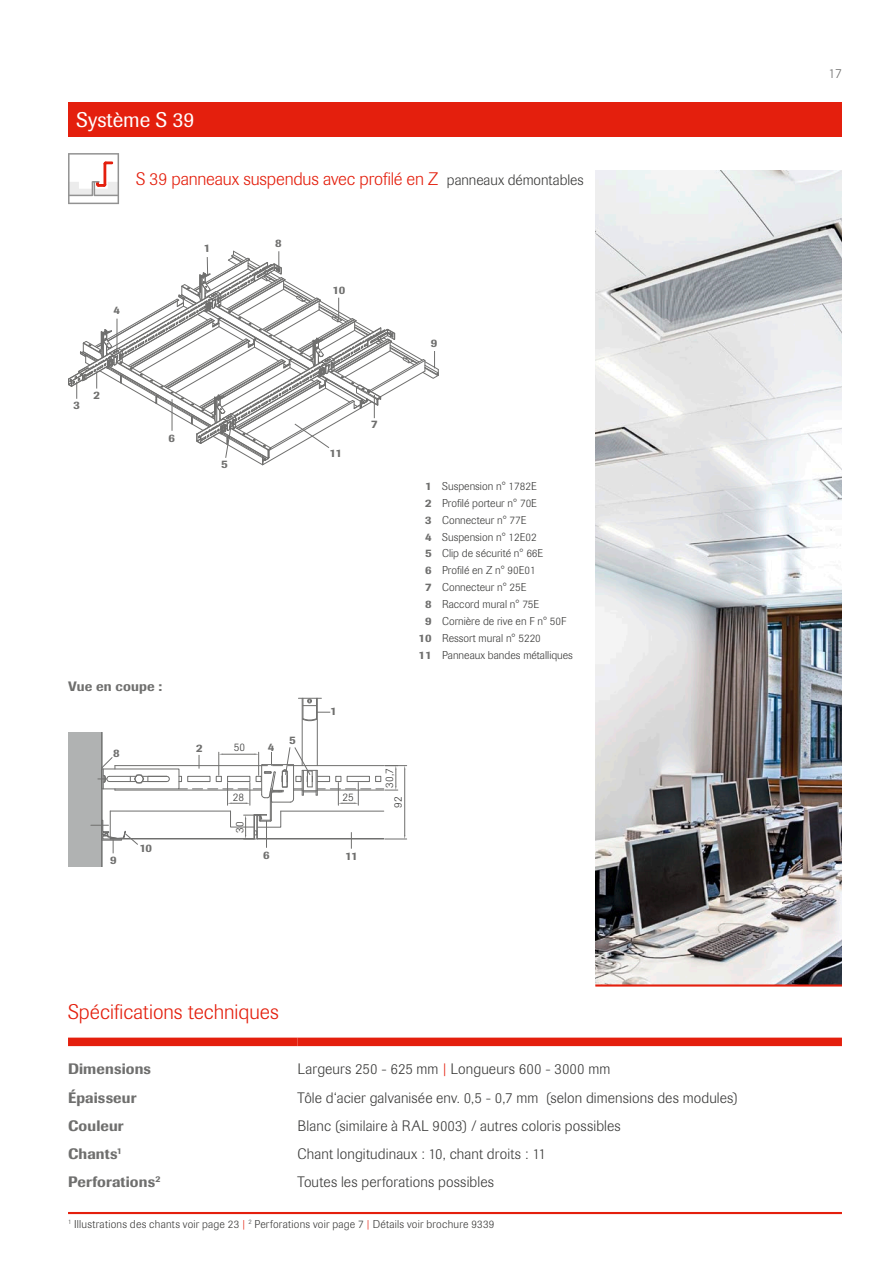
<style>
.page{position:relative;width:893px;height:1263px;background:#fff}
.page>*{position:absolute;margin:0;border:0;box-sizing:border-box;transform-origin:0 0}
.t1{font:300 21px "Imago Pro";color:#e41f0d}
.t2{font:21px "Imago Pro";color:#fff}
.t3{font:300 18px "Imago Pro";letter-spacing:-.01em;color:#e41f0d}
.t4{font:300 15px "Imago Pro";letter-spacing:.01em;color:#3b3b3a}
.t5{font:500 15px "Imago Pro";letter-spacing:.01em;color:#6f6f6e}
.t6{font:500 13.5px "Imago Pro";letter-spacing:.01em;color:#6f6f6e}
.t7{font:300 13.5px "Imago Pro";color:#6f6f6e}
.t8{font:300 11.25px "Imago Pro";color:#3b3b3a}
.t9{font:300 11.25px "Imago Pro";letter-spacing:.02em;color:#3b3b3a}
.t10{font:500 11.25px "Imago Pro";letter-spacing:-.05em;color:#6f6f6e}
.s1{font-size:15px;color:#3b3b3a}
.s2{font-weight:500;color:#6f6f6e}
.s3{color:#e41f0d}
</style>
<div class="page">
<hr style="left:68px;top:1212px;width:774px;height:2px;background:#e41f0d">
<div style="left:68px;top:102px;width:774px;height:34px;background:#e41f0d"></div>
<div style="left:68px;top:1037px;width:230px;height:9px;background:#e41f0d"></div>
<div style="left:298px;top:1037px;width:544px;height:9px;background:#e41f0d"></div>
<svg style="left:68px;top:153px;width:51px;height:51px"></svg>
<img style="left:595px;top:170px;width:247px;height:814px">
<hr style="left:595px;top:984px;width:247px;height:2px;background:#e41f0d">
<div style="left:68px;top:732px;width:34px;height:135px;background:#b0b2b2"></div>
<hr style="left:101px;top:732px;width:1px;height:135px;background:#6f6f6e">
<hr style="left:115px;top:790px;width:147px;height:1px;background:#6f6f6e">
<hr style="left:115px;top:765px;width:147px;height:1px;background:#6f6f6e">
<hr style="left:110px;top:839px;width:144px;height:1px;background:#6f6f6e">
<hr style="left:110px;top:811px;width:121px;height:1px;background:#6f6f6e">
<hr style="left:110px;top:838px;width:144px;height:1px;background:#6f6f6e">
<hr style="left:302px;top:698px;width:1px;height:68px;background:#6f6f6e">
<hr style="left:317px;top:698px;width:1px;height:68px;background:#6f6f6e">
<svg style="left:298px;top:698px;width:32px;height:24px"></svg>
<div style="left:101px;top:769px;width:78px;height:20px;border:1px solid #6f6f6e"></div>
<svg style="left:179px;top:747px;width:228px;height:102px"></svg>
<svg style="left:98px;top:756px;width:72px;height:34px"></svg>
<svg style="left:91px;top:811px;width:48px;height:42px"></svg>
<svg style="left:68px;top:250px;width:371px;height:216px"></svg>
<h1 class="t2" style="left:77px;top:106px;width:119px">Système S 39</h1>
<h2 class="t3" style="left:136px;top:167px;width:449px">S 39 panneaux suspendus avec profilé en Z <span class="s1">panneaux démontables</span></h2>
<p class="t10" style="left:113px;top:303px;width:8px">4</p>
<p class="t10" style="left:73px;top:397px;width:8px">3</p>
<p class="t10" style="left:94px;top:388px;width:8px">2</p>
<p class="t10" style="left:275px;top:236px;width:8px">8</p>
<p class="t10" style="left:168px;top:431px;width:8px">6</p>
<p class="t10" style="left:221px;top:457px;width:8px">5</p>
<p class="t6" style="left:68px;top:677px;width:96px">Vue en coupe :</p>
<p class="t10" style="left:113px;top:745px;width:8px">8</p>
<p class="t10" style="left:110px;top:853px;width:8px">9</p>
<p class="t10" style="left:139px;top:841px;width:14px">10</p>
<p class="t10" style="left:196px;top:741px;width:8px">2</p>
<p class="t8" style="left:234px;top:740px;width:13px">50</p>
<p class="t8" style="left:233px;top:789px;width:13px">28</p>
<p class="t8" style="left:232px;top:833px;width:13px;rotate:-90deg">30</p>
<p class="t10" style="left:268px;top:740px;width:8px">4</p>
<p class="t10" style="left:289px;top:733px;width:8px">5</p>
<p class="t10" style="left:263px;top:848px;width:8px">6</p>
<p class="t10" style="left:332px;top:282px;width:14px">10</p>
<p class="t10" style="left:431px;top:336px;width:8px">9</p>
<p class="t10" style="left:330px;top:446px;width:14px">11</p>
<p class="t10" style="left:371px;top:417px;width:8px">7</p>
<p class="t10" style="left:330px;top:704px;width:8px">1</p>
<p class="t8" style="left:425px;top:478px;width:113px"><span class="s2">1</span> Suspension n° 1782E</p>
<p class="t8" style="left:425px;top:495px;width:113px"><span class="s2">2</span> Profilé porteur n° 70E</p>
<p class="t8" style="left:425px;top:512px;width:103px"><span class="s2">3</span> Connecteur n° 77E</p>
<p class="t8" style="left:425px;top:529px;width:113px"><span class="s2">4</span> Suspension n° 12E02</p>
<p class="t8" style="left:425px;top:546px;width:120px"><span class="s2">5</span> Clip de sécurité n° 66E</p>
<p class="t8" style="left:425px;top:563px;width:112px"><span class="s2">6</span> Profilé en Z n° 90E01</p>
<p class="t8" style="left:425px;top:580px;width:103px"><span class="s2">7</span> Connecteur n° 25E</p>
<p class="t8" style="left:425px;top:597px;width:116px"><span class="s2">8</span> Raccord mural n° 75E</p>
<p class="t8" style="left:425px;top:614px;width:143px"><span class="s2">9</span> Cornière de rive en F n° 50F</p>
<p class="t8" style="left:418px;top:631px;width:124px"><span class="s2">10</span> Ressort mural n° 5220</p>
<p class="t8" style="left:418px;top:648px;width:156px"><span class="s2">11</span> Panneaux bandes métalliques</p>
<p class="t8" style="left:342px;top:789px;width:13px">25</p>
<p class="t10" style="left:345px;top:849px;width:14px">11</p>
<p class="t8" style="left:382px;top:788px;width:21px;rotate:-90deg">30,7</p>
<p class="t8" style="left:390px;top:808px;width:13px;rotate:-90deg">92</p>
<h1 class="t1" style="left:68px;top:998px;width:212px">Spécifications techniques</h1>
<h3 class="t5" style="left:68px;top:1059px;width:85px">Dimensions</h3>
<h3 class="t4" style="left:298px;top:1059px;width:314px">Largeurs 250 - 625 mm <span class="s3">|</span> Longueurs 600 - 3000 mm</h3>
<h3 class="t5" style="left:68px;top:1088px;width:70px">Épaisseur</h3>
<h3 class="t4" style="left:298px;top:1088px;width:442px">Tôle d‘acier galvanisée env. 0,5 - 0,7 mm (selon dimensions des modules)</h3>
<h3 class="t5" style="left:68px;top:1116px;width:57px">Couleur</h3>
<h3 class="t4" style="left:298px;top:1116px;width:325px">Blanc (similaire à RAL 9003) / autres coloris possibles</h3>
<h3 class="t5" style="left:68px;top:1144px;width:56px">Chants<sup>1</sup></h3>
<h3 class="t4" style="left:298px;top:1144px;width:250px">Chant longitudinaux : 10, chant droits : 11</h3>
<h3 class="t5" style="left:68px;top:1172px;width:94px">Perforations<sup>2</sup></h3>
<h3 class="t4" style="left:298px;top:1172px;width:198px">Toutes les perforations possibles</h3>
<p class="t9" style="left:68px;top:1216px;width:428px"><sup>1</sup> Illustrations des chants voir page 23 <span class="s3">|</span> <sup>2</sup> Perforations voir page 7 <span class="s3">|</span> Détails voir brochure 9339</p>
<p class="t7" style="left:828px;top:65px;width:15px">17</p>
</div>
